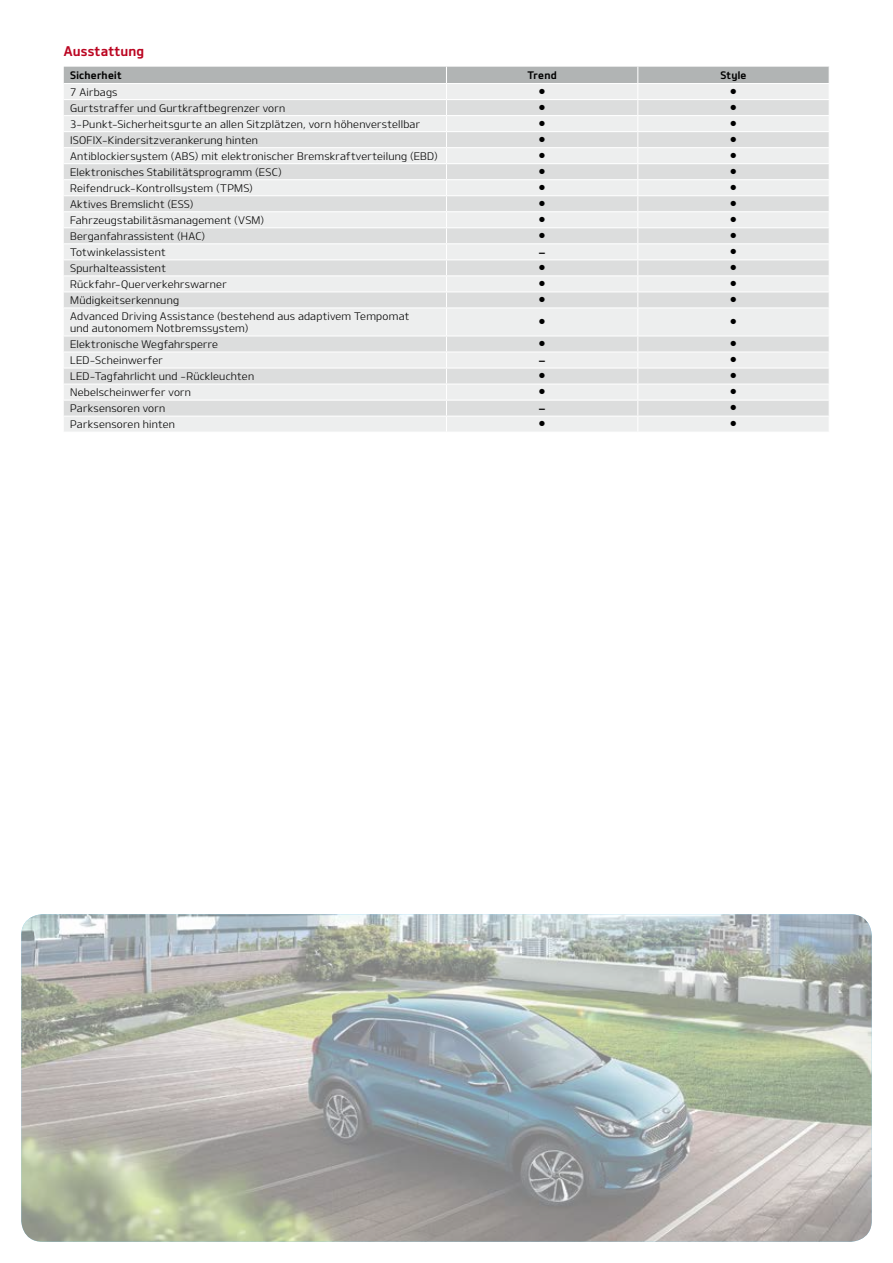
<style>
.page{position:relative;width:893px;height:1263px;background:#fff}
.page>*{position:absolute;margin:0;border:0;box-sizing:border-box;transform-origin:0 0}
.t1{font:13.5px "Design KOTFB";letter-spacing:.015em;color:#bb0521}
.t2{font:10.5px/12px "Design KOTFL";letter-spacing:.02em;color:#000}
.t3{font:10.5px "Universal Newswith Comm Pi";color:#000}
.t4{font:10.5px "Design KOTFB";letter-spacing:.025em;color:#000}
</style>
<div class="page">
<img style="left:21px;top:914px;width:851px;height:328px">
<svg style="left:64px;top:67px;width:765px;height:365px;background:#e4e5e5"></svg>
<p class="t1" style="left:64px;top:43px;width:82px">Ausstattung</p>
<p class="t4" style="left:70px;top:69px;width:53px">Sicherheit</p>
<p class="t4" style="left:527px;top:69px;width:31px">Trend</p>
<p class="t4" style="left:721px;top:69px;width:27px">Style</p>
<p class="t2" style="left:70px;top:86px;width:49px">7 Airbags</p>
<p class="t3" style="left:539px;top:86px;width:7px">●</p>
<p class="t3" style="left:731px;top:86px;width:7px">●</p>
<p class="t2" style="left:70px;top:102px;width:217px">Gurtstraffer und Gurtkraftbegrenzer vorn</p>
<p class="t3" style="left:539px;top:102px;width:7px">●</p>
<p class="t3" style="left:731px;top:102px;width:7px">●</p>
<p class="t2" style="left:70px;top:118px;width:351px">3-Punkt-Sicherheitsgurte an allen Sitzplätzen, vorn höhenverstellbar</p>
<p class="t3" style="left:539px;top:119px;width:7px">●</p>
<p class="t3" style="left:731px;top:119px;width:7px">●</p>
<p class="t2" style="left:70px;top:134px;width:189px">ISOFIX-Kindersitzverankerung hinten</p>
<p class="t3" style="left:539px;top:135px;width:7px">●</p>
<p class="t3" style="left:731px;top:135px;width:7px">●</p>
<p class="t2" style="left:70px;top:150px;width:369px">Antiblockiersystem (ABS) mit elektronischer Bremskraftverteilung (EBD)</p>
<p class="t3" style="left:539px;top:151px;width:7px">●</p>
<p class="t3" style="left:731px;top:151px;width:7px">●</p>
<p class="t2" style="left:70px;top:166px;width:213px">Elektronisches Stabilitätsprogramm (ESC)</p>
<p class="t3" style="left:539px;top:167px;width:7px">●</p>
<p class="t3" style="left:731px;top:167px;width:7px">●</p>
<p class="t2" style="left:70px;top:182px;width:184px">Reifendruck-Kontrollsystem (TPMS)</p>
<p class="t3" style="left:539px;top:183px;width:7px">●</p>
<p class="t3" style="left:731px;top:183px;width:7px">●</p>
<p class="t2" style="left:70px;top:198px;width:125px">Aktives Bremslicht (ESS)</p>
<p class="t3" style="left:539px;top:199px;width:7px">●</p>
<p class="t3" style="left:731px;top:199px;width:7px">●</p>
<p class="t2" style="left:70px;top:214px;width:196px">Fahrzeugstabilitäsmanagement (VSM)</p>
<p class="t3" style="left:539px;top:215px;width:7px">●</p>
<p class="t3" style="left:731px;top:215px;width:7px">●</p>
<p class="t2" style="left:70px;top:230px;width:137px">Berganfahrassistent (HAC)</p>
<p class="t3" style="left:539px;top:231px;width:7px">●</p>
<p class="t3" style="left:731px;top:231px;width:7px">●</p>
<p class="t2" style="left:70px;top:246px;width:97px">Totwinkelassistent</p>
<p class="t4" style="left:539px;top:245px;width:7px">–</p>
<p class="t3" style="left:731px;top:247px;width:7px">●</p>
<p class="t2" style="left:70px;top:262px;width:97px">Spurhalteassistent</p>
<p class="t3" style="left:539px;top:263px;width:7px">●</p>
<p class="t3" style="left:731px;top:263px;width:7px">●</p>
<p class="t2" style="left:70px;top:278px;width:158px">Rückfahr-Querverkehrswarner</p>
<p class="t3" style="left:539px;top:279px;width:7px">●</p>
<p class="t3" style="left:731px;top:279px;width:7px">●</p>
<p class="t2" style="left:70px;top:294px;width:110px">Müdigkeitserkennung</p>
<p class="t3" style="left:539px;top:295px;width:7px">●</p>
<p class="t3" style="left:731px;top:295px;width:7px">●</p>
<p class="t2" style="left:70px;top:310px;width:341px">Advanced Driving Assistance (bestehend aus adaptivem Tempomat und autonomem Notbremssystem)</p>
<p class="t3" style="left:539px;top:317px;width:7px">●</p>
<p class="t3" style="left:731px;top:317px;width:7px">●</p>
<p class="t2" style="left:70px;top:338px;width:149px">Elektronische Wegfahrsperre</p>
<p class="t3" style="left:539px;top:339px;width:7px">●</p>
<p class="t3" style="left:731px;top:339px;width:7px">●</p>
<p class="t2" style="left:70px;top:354px;width:94px">LED-Scheinwerfer</p>
<p class="t4" style="left:539px;top:354px;width:7px">–</p>
<p class="t3" style="left:731px;top:355px;width:7px">●</p>
<p class="t2" style="left:70px;top:370px;width:186px">LED-Tagfahrlicht und -Rückleuchten</p>
<p class="t3" style="left:539px;top:371px;width:7px">●</p>
<p class="t3" style="left:731px;top:371px;width:7px">●</p>
<p class="t2" style="left:70px;top:386px;width:122px">Nebelscheinwerfer vorn</p>
<p class="t3" style="left:539px;top:387px;width:7px">●</p>
<p class="t3" style="left:731px;top:387px;width:7px">●</p>
<p class="t2" style="left:70px;top:402px;width:97px">Parksensoren vorn</p>
<p class="t4" style="left:539px;top:402px;width:7px">–</p>
<p class="t3" style="left:731px;top:403px;width:7px">●</p>
<p class="t2" style="left:70px;top:418px;width:106px">Parksensoren hinten</p>
<p class="t3" style="left:539px;top:419px;width:7px">●</p>
<p class="t3" style="left:731px;top:419px;width:7px">●</p>
</div>
